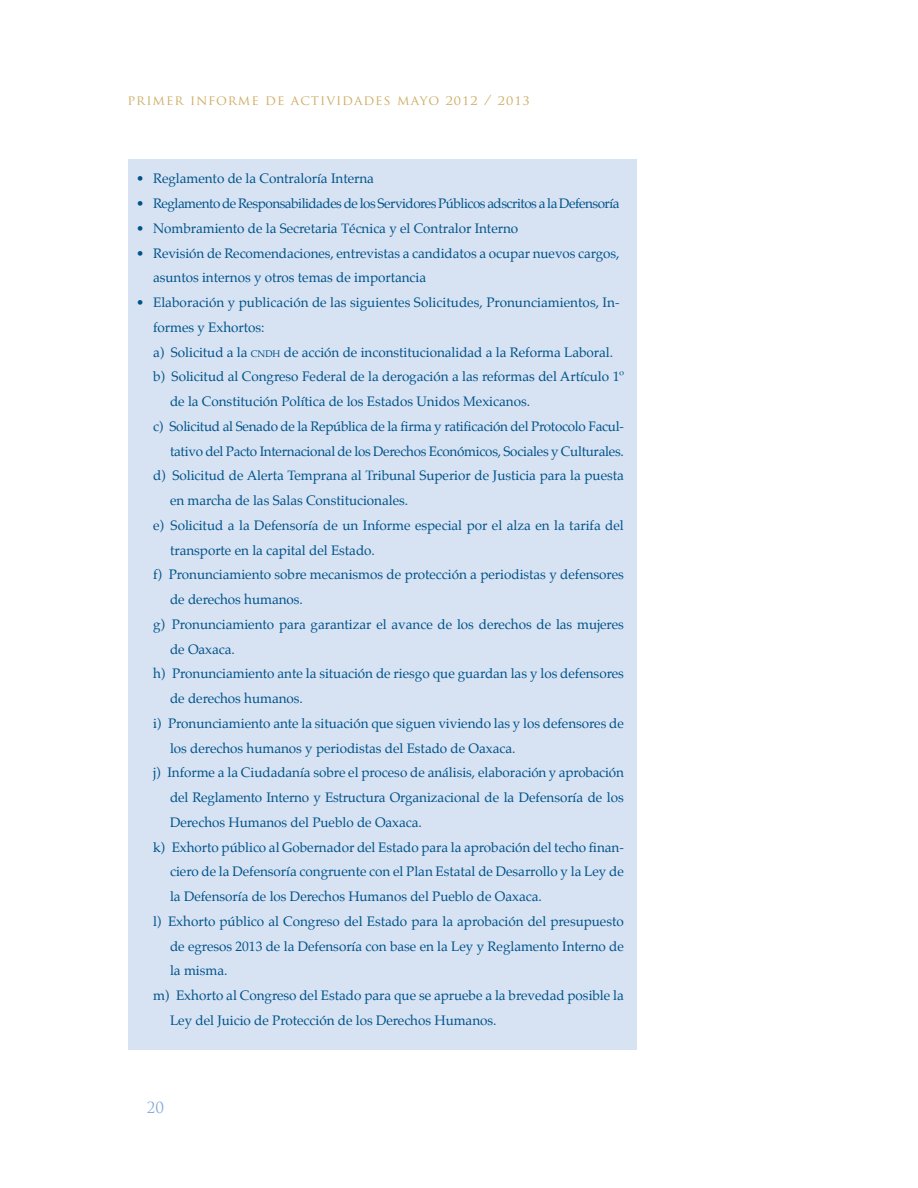
<style>
.page{position:relative;width:918px;height:1188px;background:#fff}
.page>*{position:absolute;margin:0;border:0;box-sizing:border-box;transform-origin:0 0}
.t1{font:15px "Trajan Pro";color:#82aad9}
.t2{font:13.5px/24.8px "Palatino";letter-spacing:-.005em;color:#00538a}
.t3{font:13.5px "Palatino";letter-spacing:-.035em;color:#00538a}
.t4{font:13.5px "Trajan Pro";letter-spacing:.075em;color:#cfad66}
.s1{font-size:9.45px}
</style>
<div class="page">
<div style="left:128px;top:159px;width:509px;height:891px;background:#d7e3f3"></div>
<p class="t4" style="left:128px;top:92px;width:404px">PRIMER INFORME DE ACTIVIDADES MAYO 2012 / 2013</p>
<p class="t2" style="left:136px;top:166px;width:239px">• Reglamento de la Contraloría Interna</p>
<p class="t3" style="left:136px;top:192px;width:485px">• Reglamento de Responsabilidades de los Servidores Públicos adscritos a la Defensoría</p>
<p class="t2" style="left:136px;top:216px;width:384px">• Nombramiento de la Secretaria Técnica y el Contralor Interno</p>
<p class="t2" style="left:153px;top:240px;width:468px;text-indent:-17px">• Revisión de Recomendaciones, entrevistas a candidatos a ocupar nuevos cargos, asuntos internos y otros temas de importancia</p>
<p class="t2" style="left:153px;top:290px;width:468px;text-indent:-17px">• Elaboración y publicación de las siguientes Solicitudes, Pronunciamientos, In&shy;formes y Exhortos:</p>
<p class="t2" style="left:153px;top:339px;width:462px">a) Solicitud a la <span class="s1">cndh</span> de acción de inconstitucionalidad a la Reforma Laboral.</p>
<p class="t2" style="left:170px;top:364px;width:455px;text-indent:-17px">b) Solicitud al Congreso Federal de la derogación a las reformas del Artículo 1º de la Constitución Política de los Estados Unidos Mexicanos.</p>
<p class="t2" style="left:153px;top:414px;width:472px;text-align:right">c) Solicitud al Senado de la República de la firma y ratificación del Protocolo Facul&shy;tativo del Pacto Internacional de los Derechos Económicos, Sociales y Culturales.</p>
<p class="t2" style="left:170px;top:463px;width:455px;text-indent:-17px">d) Solicitud de Alerta Temprana al Tribunal Superior de Justicia para la puesta en marcha de las Salas Constitucionales.</p>
<p class="t2" style="left:170px;top:513px;width:455px;text-indent:-17px">e) Solicitud a la Defensoría de un Informe especial por el alza en la tarifa del transporte en la capital del Estado.</p>
<p class="t2" style="left:170px;top:562px;width:455px;text-indent:-17px">f) Pronunciamiento sobre mecanismos de protección a periodistas y defensores de derechos humanos.</p>
<p class="t2" style="left:170px;top:612px;width:455px;text-indent:-17px">g) Pronunciamiento para garantizar el avance de los derechos de las mujeres de Oaxaca.</p>
<p class="t2" style="left:170px;top:661px;width:455px;text-indent:-17px">h) Pronunciamiento ante la situación de riesgo que guardan las y los defensores de derechos humanos.</p>
<p class="t2" style="left:170px;top:711px;width:455px;text-indent:-17px">i) Pronunciamiento ante la situación que siguen viviendo las y los defensores de los derechos humanos y periodistas del Estado de Oaxaca.</p>
<p class="t2" style="left:170px;top:760px;width:455px;text-align:justify;text-indent:-17px">j) Informe a la Ciudadanía sobre el proceso de análisis, elaboración y aprobación del Reglamento Interno y Estructura Organizacional de la Defensoría de los Derechos Humanos del Pueblo de Oaxaca.</p>
<p class="t2" style="left:170px;top:834px;width:455px;text-align:justify;text-indent:-17px">k) Exhorto público al Gobernador del Estado para la aprobación del techo finan&shy;ciero de la Defensoría congruente con el Plan Estatal de Desarrollo y la Ley de la Defensoría de los Derechos Humanos del Pueblo de Oaxaca.</p>
<p class="t2" style="left:170px;top:909px;width:455px;text-align:justify;text-indent:-17px">l) Exhorto público al Congreso del Estado para la aprobación del presupuesto de egresos 2013 de la Defensoría con base en la Ley y Reglamento Interno de la misma.</p>
<p class="t2" style="left:170px;top:983px;width:455px;text-indent:-17px">m) Exhorto al Congreso del Estado para que se apruebe a la brevedad posible la<br>Ley del Juicio de Protección de los Derechos Humanos.</p>
<p class="t1" style="left:147px;top:1098px;width:19px">20</p>
</div>
